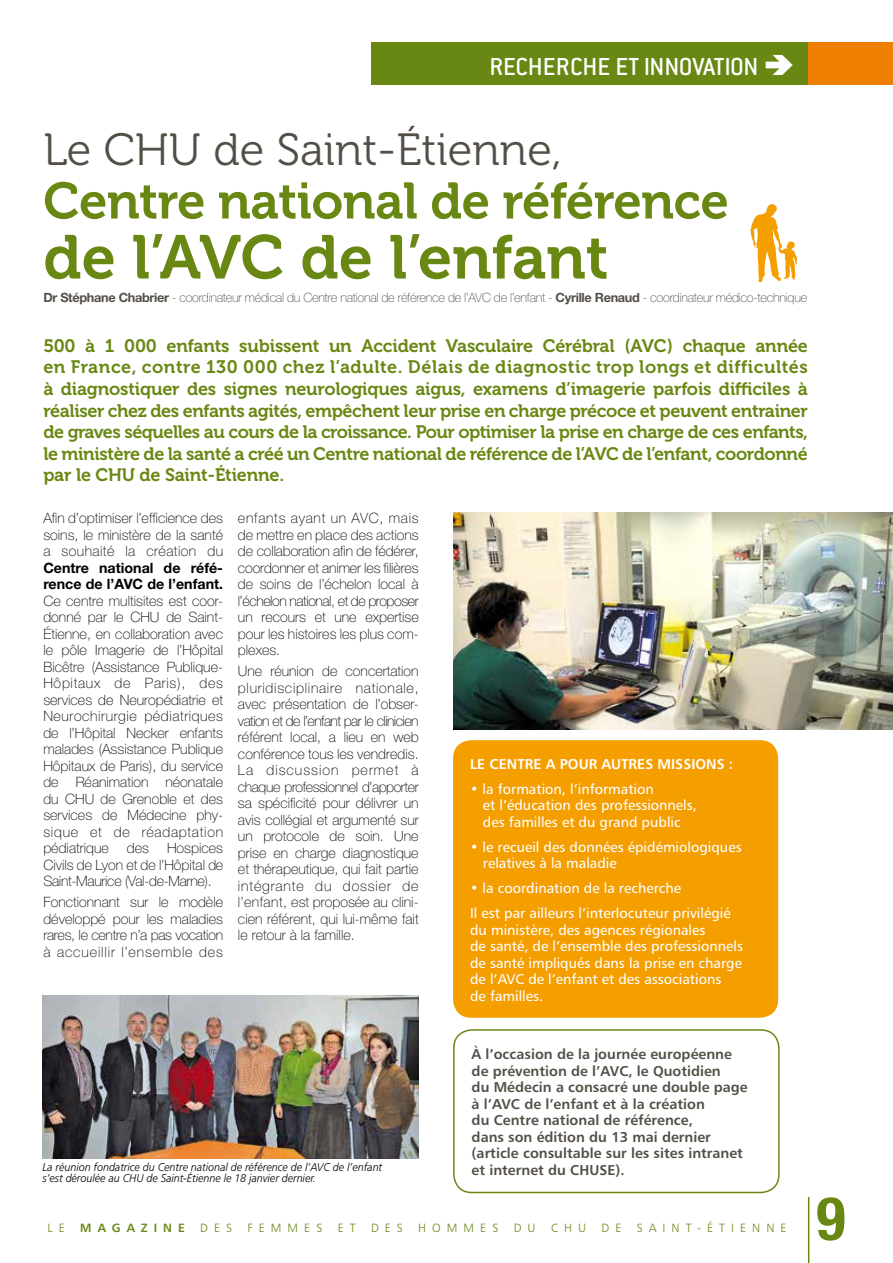
<style>
.page{position:relative;width:893px;height:1263px;background:#fff}
.page>*{position:absolute;margin:0;border:0;box-sizing:border-box;transform-origin:0 0}
.t1{font:61.5px "Museo 700";color:#698813}
.t2{font:700 condensed 60px "Helvetica Neue";color:#698813}
.t3{font:51px "Museo 700";letter-spacing:-.01em;color:#698813}
.t4{font:45px "Museo 300";color:#534f46}
.t5{font:500 27px "Conduit ITC";letter-spacing:-.005em;color:#fff}
.t6{font:18px/21.6px "Museo 700";letter-spacing:-.02em;color:#698813;text-align:justify}
.t7{font:100 14.25px/16.5px "Helvetica Neue";color:#000;text-align:justify}
.t8{font:14.25px/16.5px "Humanist 777 BT Roman B";color:#fff}
.t9{font:14.25px/16.5px "Humanist 777 BT Bold B";color:#534f46}
.t10{font:700 14.25px/16.5px "Helvetica Neue";color:#000}
.t11{font:14.25px "Humanist 777 BT Bold B";color:#fff}
.t12{font:100 12.75px "Helvetica Neue";letter-spacing:-.025em;color:#534f46}
.t13{font:12px "Humanist 777 BT Light B";letter-spacing:.5em;color:#698813}
.t14{font:12px "Humanist 777 BT Bold B";letter-spacing:.5em;color:#698813}
.t15{font:italic 300 11.25px/11.2px "Frutiger";color:#000;scale:.95 1}
.s1{font-weight:700}
</style>
<div class="page">
<hr style="left:808px;top:1197px;width:1px;height:66px;background:#698813">
<div style="left:808px;top:43px;width:85px;height:42px;background:#ee7f00"></div>
<div style="left:371px;top:43px;width:437px;height:42px;background:#698813"></div>
<img style="left:43px;top:996px;width:376px;height:163px">
<div style="left:453px;top:740px;width:325px;height:278px;background:#f49e00;border-radius:18px"></div>
<div style="left:453px;top:1029px;width:327px;height:164px;border:2px solid #698813;border-radius:18px"></div>
<img style="left:453px;top:512px;width:440px;height:217px">
<svg style="left:750px;top:204px;width:47px;height:78px"></svg>
<h3 class="t5" style="left:489px;top:51px;width:270px">RECHERCHE ET INNOVATION</h3>
<h3 class="t4" style="left:43px;top:125px;width:520px">Le CHU de Saint-Étienne,</h3>
<h3 class="t3" style="left:43px;top:172px;width:687px">Centre national de référence</h3>
<h1 class="t1" style="left:43px;top:223px;width:567px">de l’AVC de l’enfant</h1>
<p class="t12" style="left:43px;top:290px;width:765px"><span class="s1">Dr Stéphane Chabrier</span> - coordinateur médical du Centre national de référence de l’AVC de l’enfant - <span class="s1">Cyrille Renaud</span> - coordinateur médico-technique</p>
<p class="t6" style="left:43px;top:335px;width:766px">500 à 1 000 enfants subissent un Accident Vasculaire Cérébral (AVC) chaque année en France, contre 130 000 chez l’adulte. Délais de diagnostic trop longs et difficultés à diagnostiquer des signes neurologiques aigus, examens d’imagerie parfois difficiles à réaliser chez des enfants agités, empêchent leur prise en charge précoce et peuvent entrainer de graves séquelles au cours de la croissance. Pour optimiser la prise en charge de ces enfants, le ministère de la santé a créé un Centre national de référence de l’AVC de l’enfant, coordonné par le CHU de Saint-Étienne.</p>
<p class="t7" style="left:43px;top:510px;width:181px">Afin d’optimiser l’efficience des soins, le ministère de la santé a souhaité la création du</p>
<p class="t10" style="left:43px;top:559px;width:181px">Centre national de réfé&shy;rence de l’AVC de l’enfant.</p>
<p class="t7" style="left:43px;top:592px;width:181px">Ce centre multisites est coor&shy;donné par le CHU de Saint-Étienne, en collaboration avec le pôle Imagerie de l’Hôpital Bicêtre (Assistance Publique-Hôpitaux de Paris), des services de Neuropédiatrie et Neurochirurgie pédiatriques de l’Hôpital Necker enfants malades (Assistance Publique Hôpitaux de Paris), du service de Réanimation néonatale du CHU de Grenoble et des services de Médecine phy&shy;sique et de réadaptation pédiatrique</p>
<p class="t7" style="left:238px;top:510px;width:182px">enfants ayant un AVC, mais de mettre en place des actions de collaboration afin de fédérer, coordonner et animer les filières de soins de l’échelon local à l’échelon national, et de proposer un recours et une expertise pour les histoires les plus com&shy;plexes.</p>
<p class="t7" style="left:238px;top:663px;width:182px">Une réunion de concertation pluridisciplinaire nationale, avec présentation de l’obser&shy;vation et de l’enfant par le clinicien référent local, a lieu en web conférence tous les vendredis.<br>La discussion permet à chaque professionnel d’apporter sa spécificité pour délivrer un avis collégial et argumenté sur un protocole de soin. Une prise en charge diagnostique et thérapeutique, qui fait partie intégrante du dossier de l’enfant, est proposée au clini&shy;cien référent, qui lui-même fait le retour à la famille.</p>
<p class="t11" style="left:470px;top:755px;width:265px">LE CENTRE A POUR AUTRES MISSIONS :</p>
<p class="t8" style="left:483px;top:780px;width:216px;text-indent:-13px">• la formation, l’information<br>et l’éducation des professionnels, des familles et du grand public</p>
<p class="t8" style="left:483px;top:838px;width:260px;text-indent:-13px">• le recueil des données épidémiologiques relatives à la maladie</p>
<p class="t8" style="left:470px;top:875px;width:262px;line-height:25px">• la coordination de la recherche<br>Il est par ailleurs l’interlocuteur privilégié</p>
<p class="t8" style="left:470px;top:921px;width:274px">du ministère, des agences régionales<br>de santé, de l’ensemble des professionnels de santé impliqués dans la prise en charge de l’AVC de l’enfant et des associations<br>de familles.</p>
<p class="t7" style="left:43px;top:840px;width:181px;text-indent:124px">Hospices Civils de Lyon et de l’Hôpital de Saint-Maurice (Val-de-Marne).</p>
<p class="t7" style="left:43px;top:894px;width:181px">Fonctionnant sur le modèle développé pour les maladies rares, le centre n’a pas vocation à accueillir l’ensemble des</p>
<p class="t7" style="left:127px;top:840px;width:24px">des</p>
<p class="t15" style="left:43px;top:1161px;width:359px">La réunion fondatrice du Centre national de référence de l’AVC de l’enfant s’est déroulée au CHU de Saint-Étienne le 18 janvier dernier.</p>
<p class="t9" style="left:472px;top:1046px;width:278px">À l’occasion de la journée européenne de prévention de l’AVC, le Quotidien<br>du Médecin a consacré une double page à l’AVC de l’enfant et à la création<br>du Centre national de référence,<br>dans son édition du 13 mai dernier (article consultable sur les sites intranet et internet du CHUSE).</p>
<p class="t13" style="left:48px;top:1221px;width:19px">L E</p>
<p class="t14" style="left:80px;top:1220px;width:106px">MAGAZINE</p>
<p class="t13" style="left:200px;top:1221px;width:33px">DES</p>
<p class="t13" style="left:248px;top:1221px;width:76px">FEMMES</p>
<p class="t13" style="left:338px;top:1221px;width:19px">E T</p>
<p class="t13" style="left:371px;top:1221px;width:33px">DES</p>
<p class="t13" style="left:418px;top:1221px;width:81px">HOMMES</p>
<p class="t13" style="left:514px;top:1221px;width:24px">D U</p>
<p class="t13" style="left:551px;top:1221px;width:37px">CHU</p>
<p class="t13" style="left:602px;top:1221px;width:21px">D E</p>
<p class="t13" style="left:637px;top:1221px;width:151px">SAINT-ÉTIENNE</p>
<h2 class="t2" style="left:816px;top:1182px;width:30px">9</h2>
</div>
